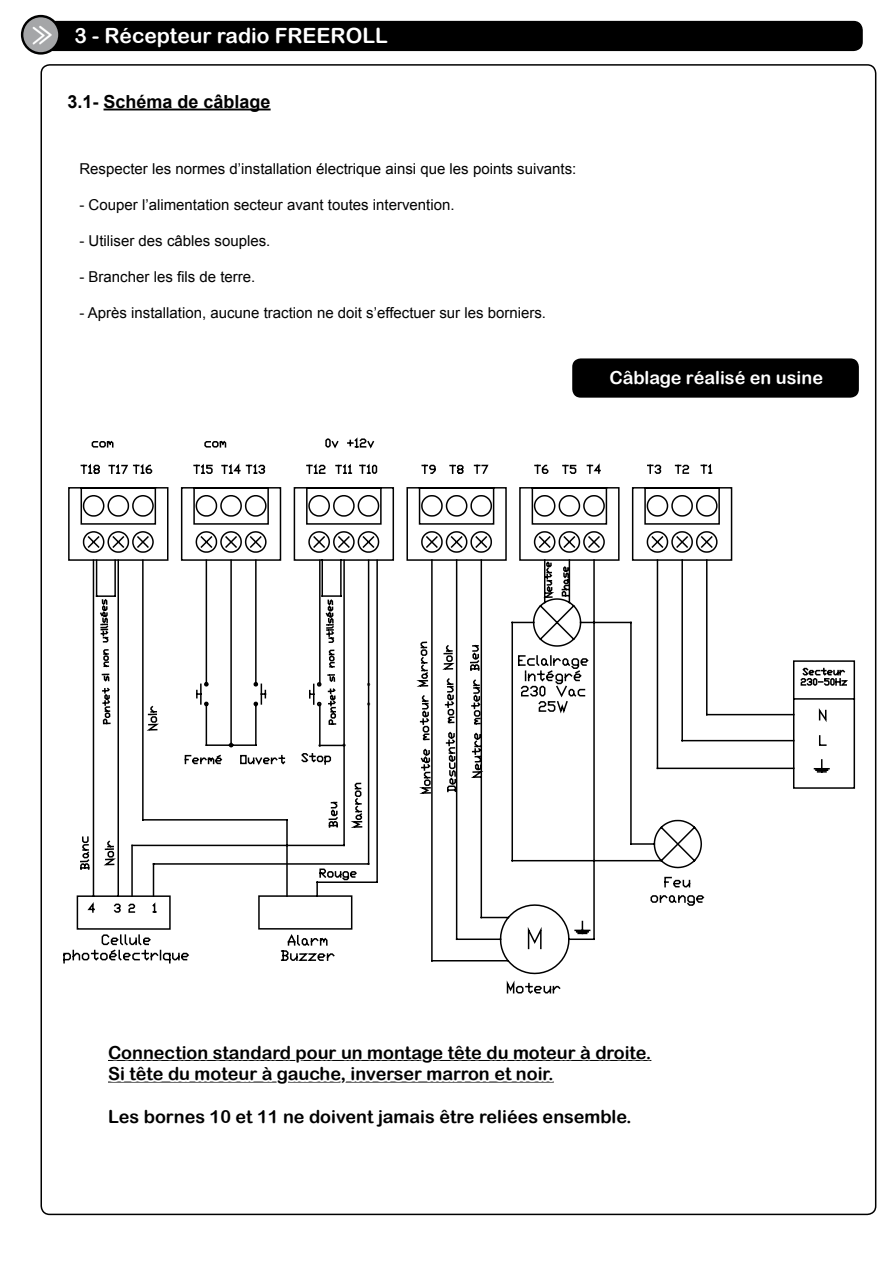
<style>
.page{position:relative;width:893px;height:1263px;background:#fff}
.page>*{position:absolute;margin:0;border:0;box-sizing:border-box;transform-origin:0 0}
.t1{font:30.75px "Technic";color:#fff}
.t2{font:21px "Arial Rounded MT Bold";color:#fff}
.t3{font:18px/21.6px "Arial Rounded MT Bold";color:#000}
.t4{font:18px "Arial Rounded MT Bold";color:#fff}
.t5{font:700 18px "Arial";color:#000}
.t6{font:15px "Arial";color:#000}
.s1{font-size:32.4px}
</style>
<div class="page">
<div style="left:34px;top:22px;width:828px;height:28px;background:#000;border-radius:9px"></div>
<div style="left:34px;top:21px;width:829px;height:30px;border:2px solid #000;border-radius:9px"></div>
<div style="left:22px;top:16px;width:37px;height:37px;background:#a5a6a8;border-radius:50%"></div>
<div style="left:21px;top:15px;width:40px;height:40px;border:2px solid #000;border-radius:50%"></div>
<svg style="left:108px;top:1060px;width:544px;height:23px"></svg>
<svg style="left:91px;top:437px;width:614px;height:524px"></svg>
<svg style="left:63px;top:789px;width:499px;height:205px"></svg>
<svg style="left:86px;top:789px;width:293px;height:141px"></svg>
<svg style="left:68px;top:462px;width:788px;height:327px"></svg>
<div style="left:572px;top:358px;width:287px;height:40px;background:#000;border-radius:9px"></div>
<hr style="left:104px;top:109px;width:167px;height:1px;background:#000">
<h1 class="t1" style="left:31px;top:18px;width:26px">&gt;<span class="s1">&gt;</span></h1>
<h2 class="t2" style="left:75px;top:23px;width:315px">3 - Récepteur radio FREEROLL</h2>
<p class="t5" style="left:68px;top:89px;width:205px">3.1- Schéma de câblage</p>
<p class="t6" style="left:79px;top:159px;width:498px">Respecter les normes d’installation électrique ainsi que les points suivants:</p>
<p class="t6" style="left:79px;top:195px;width:377px">- Couper l’alimentation secteur avant toutes intervention.</p>
<p class="t6" style="left:79px;top:231px;width:192px">- Utiliser des câbles souples.</p>
<p class="t6" style="left:79px;top:267px;width:177px">- Brancher les fils de terre.</p>
<p class="t6" style="left:79px;top:303px;width:468px">- Après installation, aucune traction ne doit s’effectuer sur les borniers.</p>
<p class="t4" style="left:610px;top:367px;width:215px">Câblage réalisé en usine</p>
<p class="t3" style="left:108px;top:1041px;width:545px">Connection standard pour un montage tête du moteur à droite.<br>Si tête du moteur à gauche, inverser marron et noir.</p>
<p class="t3" style="left:108px;top:1106px;width:525px">Les bornes 10 et 11 ne doivent jamais être reliées ensemble.</p>
</div>
